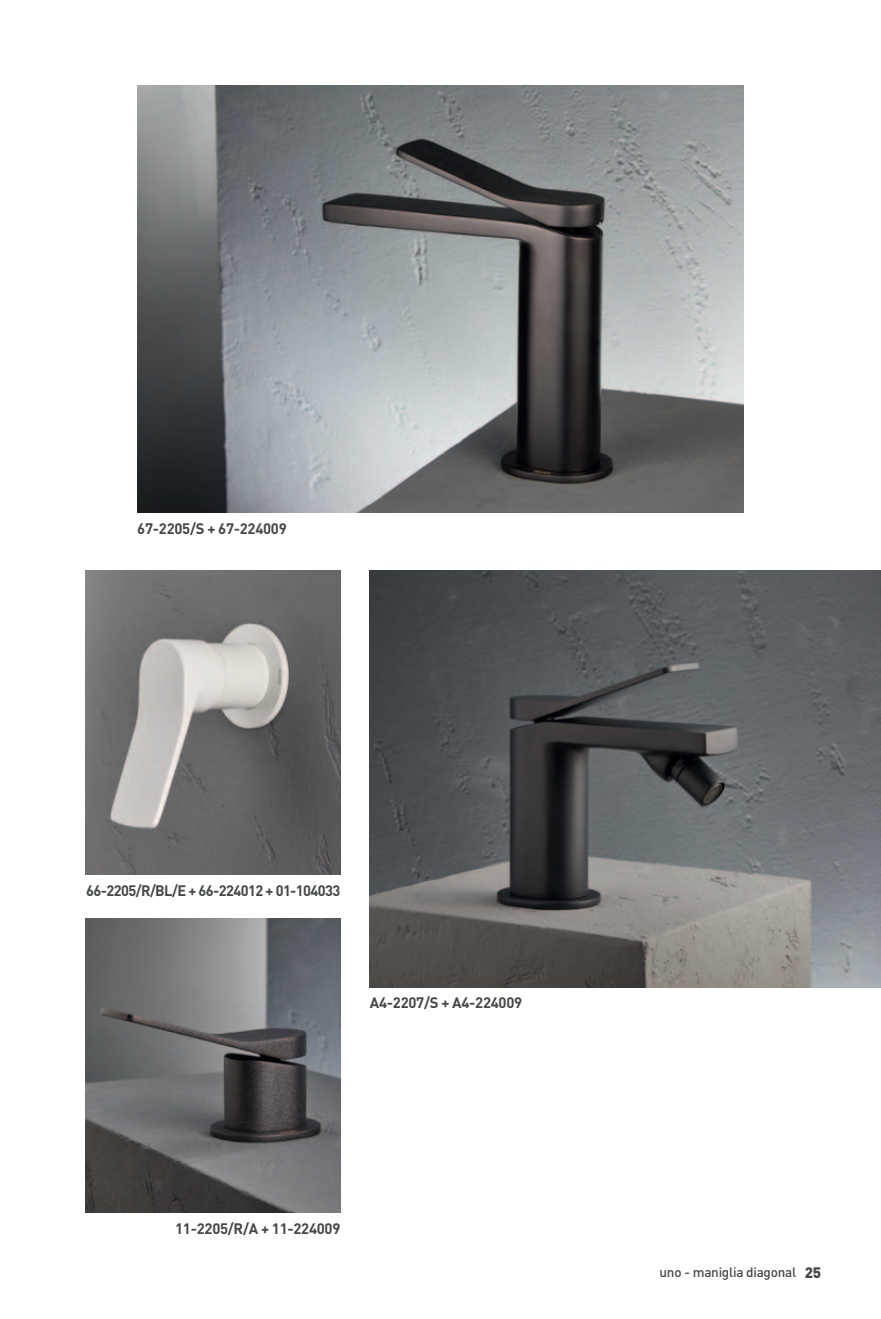
<style>
.page{position:relative;width:881px;height:1319px;background:#fff}
.page>*{position:absolute;margin:0;border:0;box-sizing:border-box;transform-origin:0 0}
.t1{font:700 15px "DIN";letter-spacing:-.02em;color:#454849}
.t2{font:700 15px "DIN";letter-spacing:-.04em;color:#454849}
.t3{font:500 13.5px "DIN";letter-spacing:-.02em;color:#454849}
.s1{font-weight:900;font-size:15px}
</style>
<div class="page">
<img style="left:137px;top:85px;width:606px;height:427px">
<img style="left:85px;top:570px;width:255px;height:304px">
<img style="left:85px;top:918px;width:255px;height:294px">
<img style="left:370px;top:570px;width:510px;height:416px">
<p class="t1" style="left:137px;top:518px;width:151px">67-2205/S + 67-224009</p>
<p class="t2" style="left:86px;top:880px;width:256px">66-2205/R/BL/E + 66-224012 + 01-104033</p>
<p class="t1" style="left:370px;top:992px;width:154px">A4-2207/S + A4-224009</p>
<p class="t1" style="left:175px;top:1218px;width:167px">11-2205/R/A + 11-224009</p>
<p class="t3" style="left:659px;top:1263px;width:163px">uno - maniglia diagonal <span class="s1">25</span></p>
</div>
